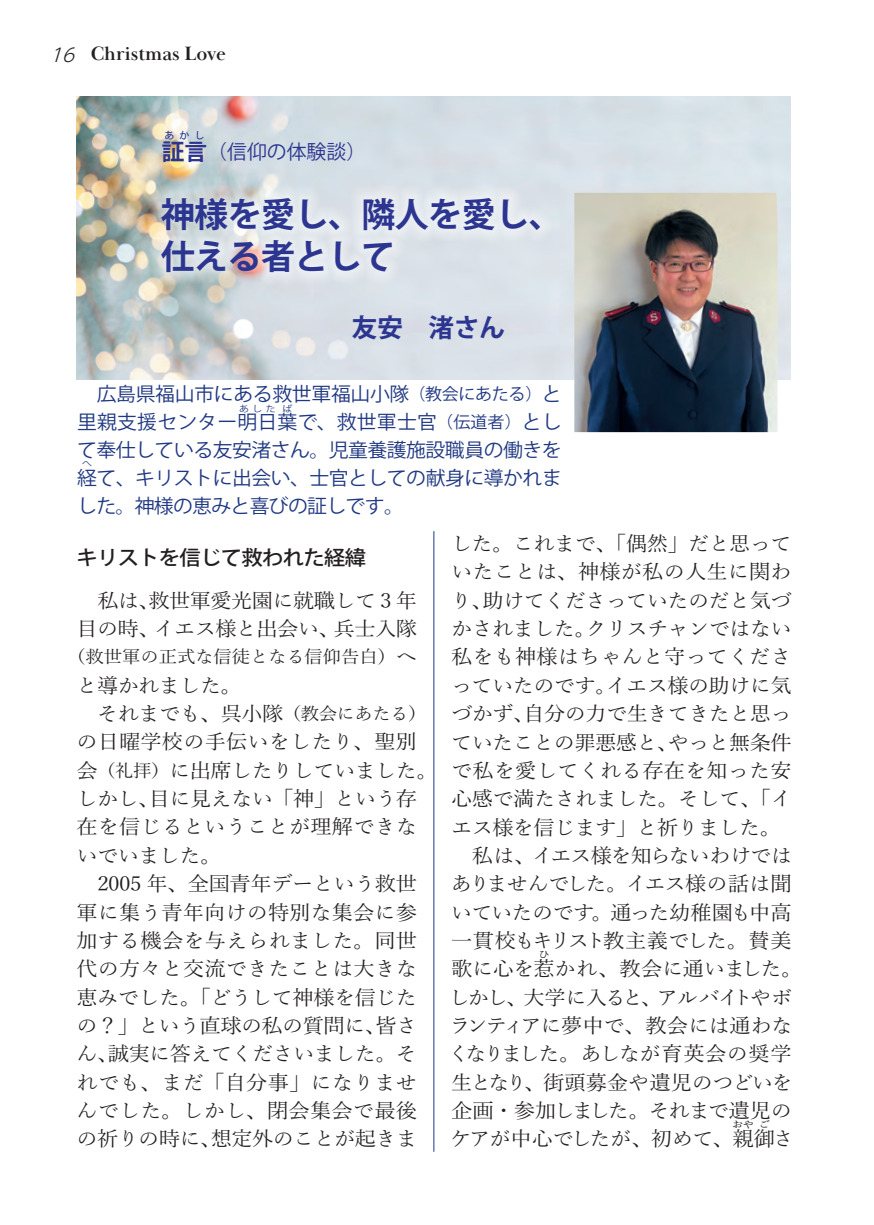
<style>
.page{position:relative;width:874px;height:1225px;background:#fff}
.page>*{position:absolute;margin:0;border:0;box-sizing:border-box;transform-origin:0 0}
.t1{font:700 34px/42.6px "Koz Go Pr 6 N";letter-spacing:-.02em;color:#2c3691}
.t2{font:700 25.6px "Koz Go Pr 6 N";color:#2c3691}
.t3{font:700 22.6px "Koz Go Pr 6 N";color:#2c3691}
.t4{font:20.2px/28.4px "Yu Min Pr 6 N";letter-spacing:-.03em;color:#231f20;scale:1.05 1}
.t5{font:20.2px "Yu Min Pr 6 N";color:#231f20;scale:1.05 1}
.t6{font:20.2px "Yu Min Pr 6 N";letter-spacing:-.055em;color:#231f20;scale:1.05 1}
.t7{font:20.2px "Yu Min Pr 6 N";letter-spacing:-.09em;color:#231f20;scale:1.05 1}
.t8{font:20.2px "Yu Min Pr 6 N";letter-spacing:.005em;color:#231f20;scale:1.05 1}
.t9{font:20.2px "Yu Min Pr 6 N";letter-spacing:-.05em;color:#231f20;scale:1.05 1}
.t10{font:500 20.2px "Koz Go Pr 6 N";letter-spacing:-.03em;color:#231f20;scale:1.05 1}
.t11{font:700 19.8px "Baskerville Display PT";color:#231f20}
.t12{font:19.8px "Koz Go Pr 6 N";color:#2c3691}
.t13{font:19.2px/27.8px "Koz Go Pr 6 N";letter-spacing:-.025em;color:#203882}
.t14{font:19.2px/27.8px "Koz Go Pr 6 N";letter-spacing:.01em;color:#203882;text-align:right}
.t15{font:17.6px "Yu Min Pr 6 N";letter-spacing:-.01em;color:#231f20;scale:1.05 1}
.t16{font:700 10px "Koz Go Pr 6 N";color:#2c3691}
.t17{font:9.6px "Yu Min Pr 6 N";color:#231f20;scale:1.11 1}
.t18{font:9px "Koz Go Pr 6 N";color:#203882;scale:1.11 1}
.s1{font-weight:700;font-size:22.6px}
.s2{font-size:16.4px}
.s3{font-size:20.2px}
.s4{font-size:17.6px}
</style>
<div class="page">
<hr style="left:433px;top:531px;width:1px;height:620px;background:#203882">
<img style="left:77px;top:96px;width:713px;height:284px">
<svg style="left:147px;top:184px;width:406px;height:102px;background:#dee2e5"></svg>
<img style="left:574px;top:193px;width:203px;height:239px">
<p class="t11" style="left:50px;top:41px;width:178px"><sub>16</sub> Christmas Love</p>
<p class="t16" style="left:164px;top:129px;width:42px">あかし</p>
<p class="t12" style="left:184px;top:140px;width:183px"><span class="s1">言</span>（信仰の体験談）</p>
<p class="t3" style="left:162px;top:139px;width:24px">証</p>
<h1 class="t1" style="left:161px;top:193px;width:403px">神様を愛し、隣人を愛し、仕える者として</h1>
<p class="t2" style="left:351px;top:313px;width:155px">友安　渚さん</p>
<p class="t14" style="left:77px;top:381px;width:486px">広島県福山市にある救世軍福山小隊<span class="s2">（教会にあたる）</span>と里親支援センター明日葉で、救世軍士官<span class="s2">（伝道者）</span>とし</p>
<p class="t18" style="left:239px;top:403px;width:34px">あした</p>
<p class="t18" style="left:282px;top:403px;width:10px">ば</p>
<p class="t13" style="left:77px;top:436px;width:486px">て奉仕している友安渚さん。児童養護施設職員の働きを経て、キリストに出会い、士官としての献身に導かれま</p>
<p class="t18" style="left:82px;top:459px;width:10px">へ</p>
<p class="t13" style="left:77px;top:492px;width:328px">した。神様の恵みと喜びの証しです。</p>
<p class="t10" style="left:76px;top:546px;width:277px">キリストを信じて救われた経緯</p>
<p class="t4" style="left:76px;top:584px;width:326px">　私は、救世軍愛光園に就職して 3 年目の時、イエス様と出会い、兵士入隊</p>
<p class="t15" style="left:67px;top:640px;width:334px">（救世軍の正式な信徒となる信仰告白）<span class="s3">へ</span></p>
<p class="t4" style="left:76px;top:669px;width:345px">と導かれました。<br>　それまでも、呉小隊<span class="s4">（教会にあたる）</span>の日曜学校の手伝いをしたり、聖別会<span class="s4">（礼拝）</span>に出席したりしていました。しかし、目に見えない「神」という存在を信じるということが理解できないでいました。<br>　2005 年、全国青年デーという救世軍に集う青年向けの特別な集会に参加する機会を与えられました。同世代の方々と交流できたことは大きな恵みでした。「どうして神様を信じたの？」という直球の私の質問に、皆さん、誠実に答えてくださいました。それでも、まだ「自分事」になりませんでした。しかし、閉会集会で最後の祈りの時に、想定外のことが起きま</p>
<p class="t4" style="left:451px;top:527px;width:326px">した。これまで、「偶然」だと思って</p>
<p class="t8" style="left:451px;top:553px;width:326px">いたことは、神様が私の人生に関わ</p>
<p class="t4" style="left:451px;top:584px;width:326px">り、助けてくださっていたのだと気づ</p>
<p class="t4" style="left:451px;top:612px;width:326px">かされました。クリスチャンではない</p>
<p class="t5" style="left:451px;top:638px;width:326px">私をも神様はちゃんと守ってくださ</p>
<p class="t4" style="left:451px;top:669px;width:326px">っていたのです。イエス様の助けに気</p>
<p class="t4" style="left:451px;top:697px;width:326px">づかず、自分の力で生きてきたと思っ</p>
<p class="t4" style="left:451px;top:726px;width:326px">ていたことの罪悪感と、やっと無条件</p>
<p class="t5" style="left:451px;top:752px;width:326px">で私を愛してくれる存在を知った安</p>
<p class="t4" style="left:451px;top:782px;width:326px">心感で満たされました。そして、「イ</p>
<p class="t4" style="left:451px;top:811px;width:315px">エス様を信じます」と祈りました。</p>
<p class="t9" style="left:471px;top:837px;width:306px">私は、イエス様を知らないわけでは</p>
<p class="t6" style="left:450px;top:865px;width:326px">ありませんでした。イエス様の話は聞</p>
<p class="t4" style="left:450px;top:896px;width:326px">いていたのです。通った幼稚園も中高</p>
<p class="t7" style="left:451px;top:922px;width:326px">一貫校もキリスト教主義でした。賛美</p>
<p class="t4" style="left:451px;top:952px;width:336px">歌に心を惹かれ、教会に通いました。</p>
<p class="t17" style="left:538px;top:945px;width:11px">ひ</p>
<p class="t4" style="left:448px;top:981px;width:331px">しかし、大学に入ると、アルバイトやボランティアに夢中で、教会には通わなくなりました。あしなが育英会の奨学生となり、街頭募金や遺児のつどいを企画・参加しました。それまで遺児のケアが中心でしたが、初めて、親御さ</p>
<p class="t17" style="left:732px;top:1115px;width:21px">おや</p>
<p class="t17" style="left:758px;top:1115px;width:11px">ご</p>
</div>
